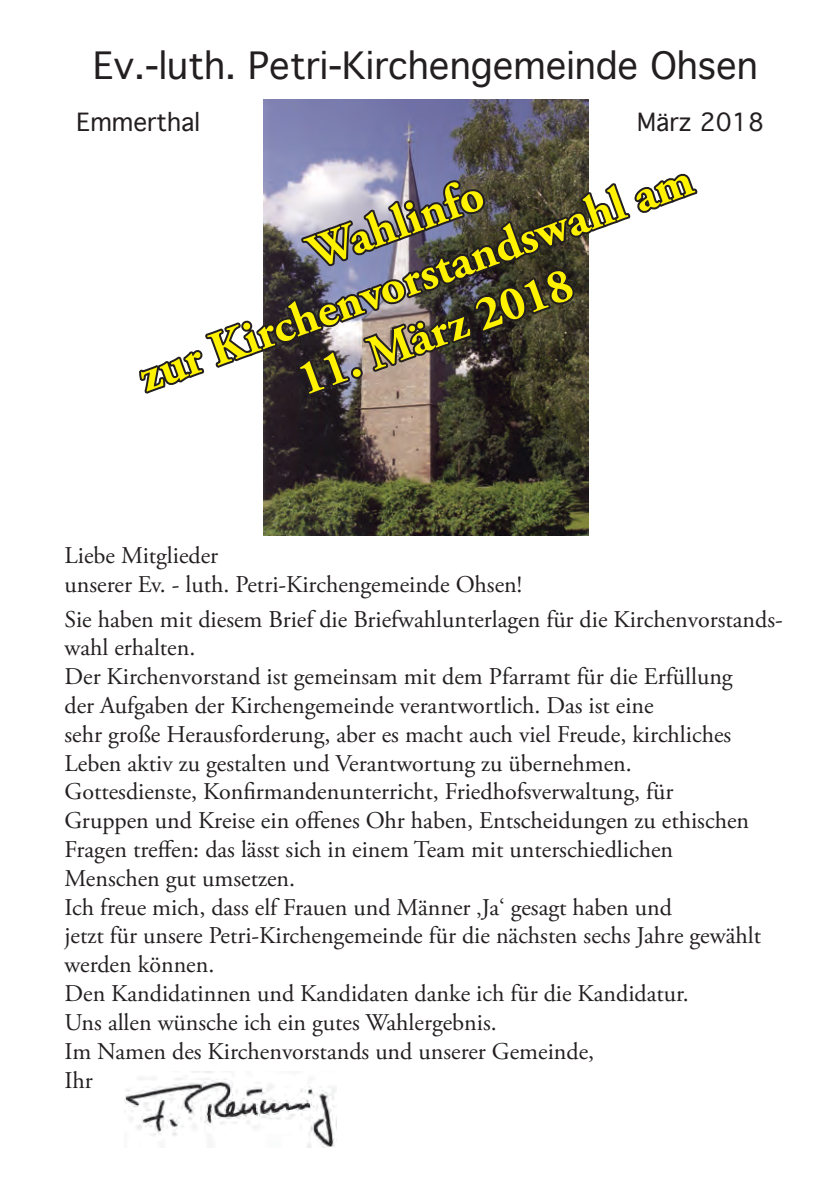
<style>
.page{position:relative;width:840px;height:1191px;background:#fff}
.page>*{position:absolute;margin:0;border:0;box-sizing:border-box;transform-origin:0 0}
.t1{font:700 48px "Adobe Garamond Pro";color:#fff200}
.t2{font:36px "Geneva";color:#231f20}
.t3{font:24px/28.8px "Adobe Garamond Pro";color:#231f20}
.t4{font:24px "Geneva";color:#231f20}
</style>
<div class="page">
<img style="left:263px;top:409px;width:324px;height:127px">
<svg style="left:139px;top:99px;width:558px;height:310px"></svg>
<img style="left:125px;top:1071px;width:211px;height:76px">
<p class="t2" style="left:93px;top:46px;width:666px">Ev.-luth. Petri-Kirchengemeinde Ohsen</p>
<p class="t4" style="left:76px;top:109px;width:125px">Emmerthal</p>
<p class="t4" style="left:636px;top:109px;width:128px">März 2018</p>
<p class="t1" style="left:131px;top:351px;width:586px;rotate:-20deg">zur Kirchenvorstandswahl am</p>
<p class="t1" style="left:300px;top:228px;width:184px;rotate:-20deg">Wahlinfo</p>
<p class="t1" style="left:290px;top:355px;width:290px;rotate:-20deg">11. März 2018</p>
<p class="t3" style="left:64px;top:542px;width:155px">Liebe Mitglieder</p>
<p class="t3" style="left:64px;top:571px;width:459px">unserer Ev. - luth. Petri-Kirchengemeinde Ohsen!</p>
<p class="t3" style="left:64px;top:605px;width:719px">Sie haben mit diesem Brief die Briefwahlunterlagen für die Kirchenvorstands&shy;wahl erhalten.</p>
<p class="t3" style="left:64px;top:663px;width:669px">Der Kirchenvorstand ist gemeinsam mit dem Pfarramt für die Erfüllung</p>
<p class="t3" style="left:64px;top:692px;width:590px">der Aufgaben der Kirchengemeinde verantwortlich. Das ist eine</p>
<p class="t3" style="left:64px;top:720px;width:668px">sehr große Herausforderung, aber es macht auch viel Freude, kirchliches</p>
<p class="t3" style="left:64px;top:749px;width:568px">Leben aktiv zu gestalten und Verantwortung zu übernehmen.</p>
<p class="t3" style="left:64px;top:778px;width:610px">Gottesdienste, Konfirmandenunterricht, Friedhofsverwaltung, für</p>
<p class="t3" style="left:64px;top:807px;width:685px">Gruppen und Kreise ein offenes Ohr haben, Entscheidungen zu ethischen</p>
<p class="t3" style="left:64px;top:836px;width:609px">Fragen treffen: das lässt sich in einem Team mit unterschiedlichen</p>
<p class="t3" style="left:64px;top:864px;width:232px">Menschen gut umsetzen.</p>
<p class="t3" style="left:64px;top:893px;width:608px">Ich freue mich, dass elf Frauen und Männer ‚Ja‘ gesagt haben und</p>
<p class="t3" style="left:64px;top:922px;width:697px">jetzt für unsere Petri-Kirchengemeinde für die nächsten sechs Jahre gewählt werden können.</p>
<p class="t3" style="left:64px;top:980px;width:625px">Den Kandidatinnen und Kandidaten danke ich für die Kandidatur.</p>
<p class="t3" style="left:64px;top:1008px;width:433px">Uns allen wünsche ich ein gutes Wahlergebnis.</p>
<p class="t3" style="left:64px;top:1037px;width:531px">Im Namen des Kirchenvorstands und unserer Gemeinde,</p>
<p class="t3" style="left:64px;top:1066px;width:30px">Ihr</p>
</div>
